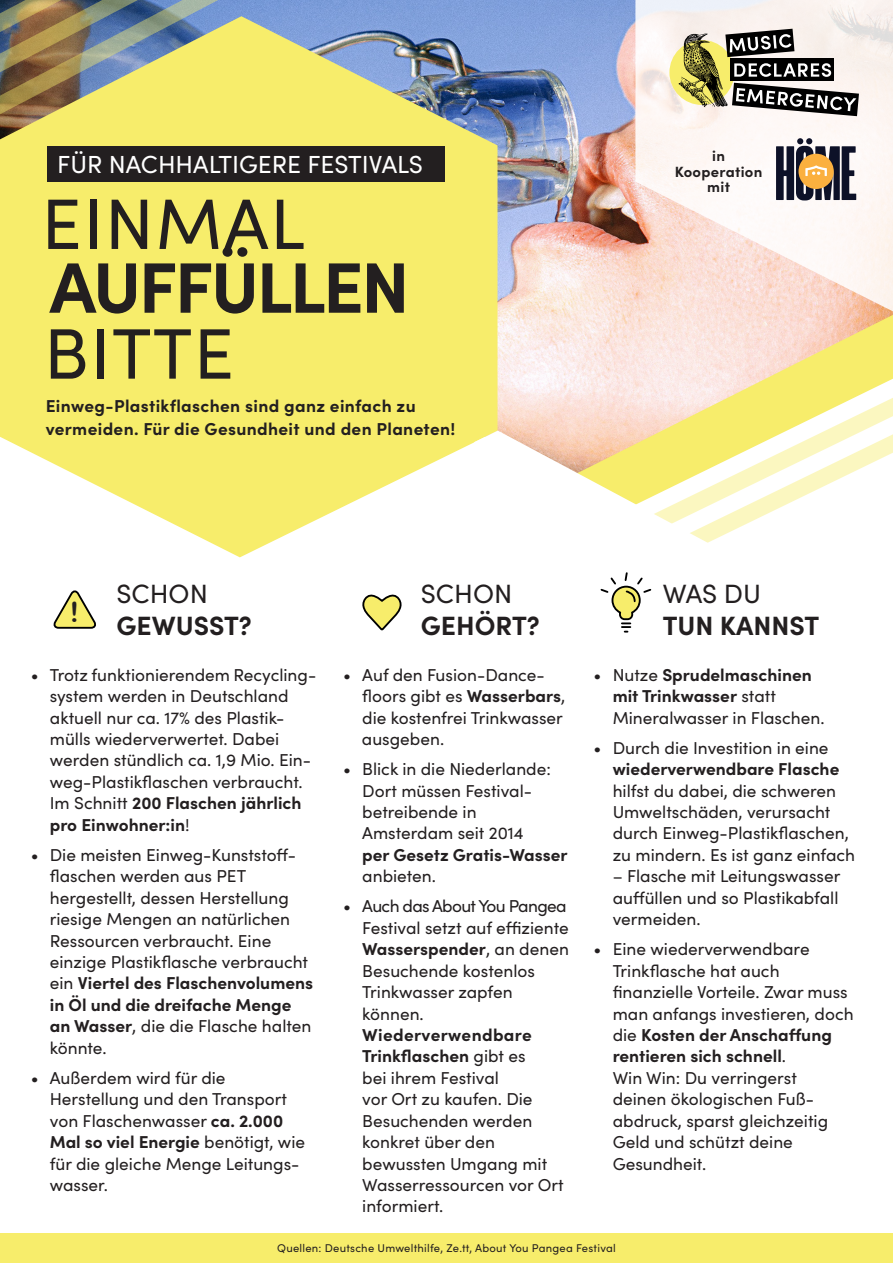
<style>
.page{position:relative;width:893px;height:1263px;background:#fff}
.page>*{position:absolute;margin:0;border:0;box-sizing:border-box;transform-origin:0 0}
.t1{font:71.55px "Sofia Pro";letter-spacing:.02em;color:#231f20}
.t2{font:700 71.55px "Sofia Pro";letter-spacing:-.04em;color:#231f20}
.t3{font:27.83px "Arial Rounded MT Bold";color:#231f20}
.t4{font:700 26.47px "Sofia Pro";color:#231f20}
.t5{font:26.47px "Sofia Pro";color:#231f20}
.t6{font:24.75px "Sofia Pro";color:#fff}
.t7{font:17.25px/21.5px "Sofia Pro";color:#231f20}
.t8{font:700 17.25px/23px "Sofia Pro";letter-spacing:.02em;color:#231f20}
.t9{font:700 14.85px "Sofia Pro";letter-spacing:.02em;color:#231f20}
.t10{font:11.25px "Sofia Pro";letter-spacing:.02em;color:#231f20}
.s1{font-weight:700}
</style>
<div class="page">
<img style="left:225px;top:0;width:410px;height:431px">
<svg style="left:0;top:16px;width:497px;height:541px;background:#ede783"></svg>
<img style="left:0;top:0;width:225px;height:151px">
<svg style="left:746px;top:510px;width:29px;height:14px"></svg>
<svg style="left:566px;top:315px;width:327px;height:195px"></svg>
<svg style="left:474px;top:431px;width:272px;height:202px"></svg>
<svg style="left:635px;top:0;width:258px;height:316px;fill:#fdf3f0"></svg>
<svg style="left:669px;top:40px;width:65px;height:65px"></svg>
<img style="left:678px;top:32px;width:51px;height:77px">
<div style="left:731px;top:58px;width:103px;height:23px;background:#000"></div>
<svg style="left:734px;top:63px;width:97px;height:14px"></svg>
<svg style="left:732px;top:83px;width:127px;height:33px"></svg>
<svg style="left:725px;top:29px;width:69px;height:28px"></svg>
<svg style="left:776px;top:138px;width:80px;height:62px"></svg>
<div style="left:47px;top:146px;width:397px;height:35px;background:#231f20"></div>
<svg style="left:53px;top:590px;width:43px;height:39px"></svg>
<svg style="left:362px;top:594px;width:40px;height:37px"></svg>
<svg style="left:599px;top:571px;width:54px;height:61px"></svg>
<div style="left:0;top:1234px;width:893px;height:29px;background:#f7ed6b"></div>
<p class="t6" style="left:57px;top:146px;width:367px">FÜR NACHHALTIGERE FESTIVALS</p>
<p class="t1" style="left:41px;top:172px;width:265px">EINMAL</p>
<p class="t2" style="left:50px;top:232px;width:362px">AUFFÜLLEN</p>
<p class="t1" style="left:44px;top:301px;width:191px">BITTE</p>
<p class="t8" style="left:46px;top:393px;width:411px">Einweg-Plastikflaschen sind ganz einfach zu vermeiden. Für die Gesundheit und den Planeten!</p>
<p class="t9" style="left:712px;top:144px;width:14px">in</p>
<p class="t9" style="left:675px;top:160px;width:89px">Kooperation</p>
<p class="t9" style="left:707px;top:175px;width:24px">mit</p>
<p class="t3" style="left:70px;top:596px;width:11px">!</p>
<p class="t5" style="left:116px;top:574px;width:93px">SCHON</p>
<p class="t4" style="left:116px;top:605px;width:137px">GEWUSST?</p>
<p class="t7" style="left:50px;top:663px;width:268px;text-indent:-19px">• Trotz funktionierendem Recycling&shy;system werden in Deutschland aktuell nur ca. 17% des Plastik&shy;mülls wiederverwertet. Dabei werden stündlich ca. 1,9 Mio. Ein&shy;weg-Plastikflaschen verbraucht.<br>Im Schnitt <span class="s1">200 Flaschen jährlich pro Einwohner:in</span>!</p>
<p class="t7" style="left:50px;top:843px;width:265px;text-indent:-19px">• Die meisten Einweg-Kunststoff&shy;flaschen werden aus PET hergestellt, dessen Herstellung riesige Mengen an natürlichen<br>Ressourcen verbraucht. Eine einzige Plastikflasche verbraucht ein <span class="s1">Viertel des Flaschenvolumens in Öl und die dreifache Menge an Wasser</span>, die die Flasche halten könnte.</p>
<p class="t7" style="left:50px;top:1066px;width:257px;text-indent:-19px">• Außerdem wird für die<br>Herstellung und den Transport von Flaschenwasser <span class="s1">ca. 2.000<br>Mal so viel Energie</span> benötigt, wie für die gleiche Menge Leitungs&shy;wasser.</p>
<p class="t5" style="left:421px;top:574px;width:93px">SCHON</p>
<p class="t4" style="left:421px;top:605px;width:121px">GEHÖRT?</p>
<p class="t7" style="left:362px;top:663px;width:205px;text-indent:-19px">• Auf den Fusion-Dance&shy;floors gibt es <span class="s1">Wasserbars</span>, die kostenfrei Trinkwasser</p>
<p class="t7" style="left:362px;top:727px;width:84px">ausgeben.</p>
<p class="t7" style="left:362px;top:757px;width:207px;text-indent:-19px">• Blick in die Niederlande:<br>Dort müssen Festival&shy;betreibende in<br>Amsterdam seit 2014<br><span class="s1">per Gesetz Gratis-Wasser </span>anbieten.</p>
<p class="t7" style="left:362px;top:895px;width:208px;text-indent:-19px">• Auch das About You Pangea<br>Festival setzt auf effiziente<br><span class="s1">Wasserspender</span>, an denen<br>Besuchende kostenlos<br>Trinkwasser zapfen können.<br><span class="s1">Wiederverwendbare<br>Trinkflaschen</span> gibt es<br>bei ihrem Festival<br>vor Ort zu kaufen. Die<br>Besuchenden werden konkret über den bewussten Umgang mit<br>Wasserressourcen vor Ort informiert.</p>
<p class="t5" style="left:663px;top:574px;width:100px">WAS DU</p>
<p class="t4" style="left:663px;top:605px;width:158px">TUN KANNST</p>
<p class="t7" style="left:613px;top:663px;width:213px;text-indent:-19px">• Nutze <span class="s1">Sprudelmaschinen mit Trinkwasser</span> statt<br>Mineralwasser in Flaschen.</p>
<p class="t7" style="left:613px;top:736px;width:244px;text-indent:-19px">• Durch die Investition in eine <span class="s1">wiederverwendbare Flasche </span>hilfst du dabei, die schweren<br>Umweltschäden, verursacht durch Einweg-Plastikflaschen, zu mindern. Es ist ganz einfach</p>
<p class="t7" style="left:613px;top:864px;width:229px;text-align:justify">– Flasche mit Leitungswasser auffüllen und so Plastikabfall vermeiden.</p>
<p class="t7" style="left:613px;top:937px;width:242px;text-indent:-19px">• Eine wiederverwendbare<br>Trinkflasche hat auch finanzielle Vorteile. Zwar muss man anfangs investieren, doch die <span class="s1">Kosten der Anschaffung rentieren sich schnell</span>.<br>Win Win: Du verringerst deinen ökologischen Fuß&shy;abdruck, sparst gleichzeitig<br>Geld und schützt deine<br>Gesundheit.</p>
<p class="t10" style="left:277px;top:1239px;width:340px">Quellen: Deutsche Umwelthilfe, Ze.tt, About You Pangea Festival</p>
</div>
